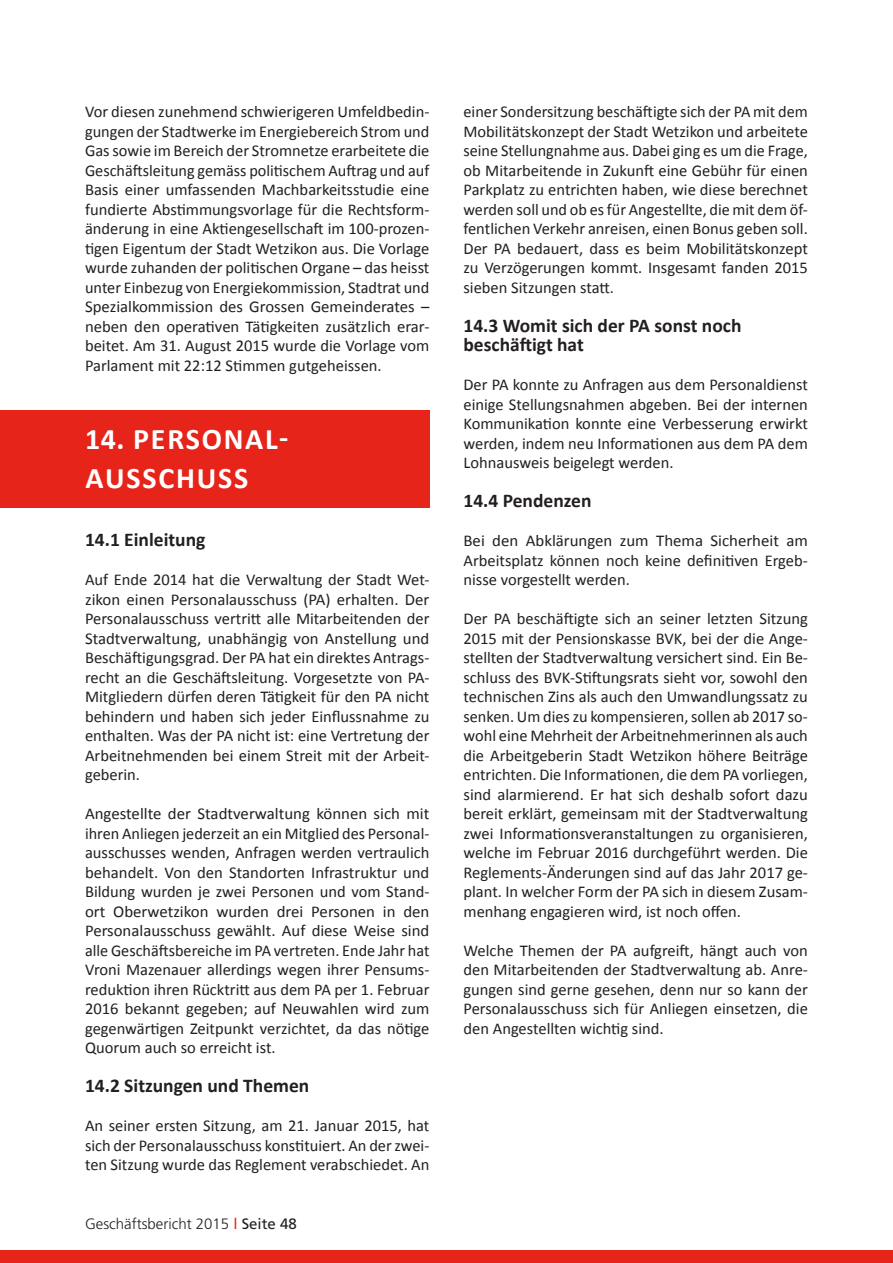
<style>
.page{position:relative;width:893px;height:1263px;background:#fff}
.page>*{position:absolute;margin:0;border:0;box-sizing:border-box;transform-origin:0 0}
.t1{font:700 30px/39px "Calibri";letter-spacing:.06em;color:#fff}
.t2{font:700 19.5px/19.5px "Calibri";color:#231f20}
.t3{font:16.5px/19.5px "Calibri";color:#231f20;text-align:justify}
.t4{font:300 15px "Frutiger LT Std";color:#231f20}
.s1{font-weight:400;color:#e72419}
.s2{font-weight:400}
</style>
<div class="page">
<div style="left:0;top:1250px;width:893px;height:13px;background:#e72419"></div>
<div style="left:0;top:410px;width:429px;height:97px;background:#e72419"></div>
<p class="t3" style="left:85px;top:102px;width:346px">Vor diesen zunehmend schwierigeren Umfeldbedin&shy;gungen der Stadtwerke im Energiebereich Strom und Gas sowie im Bereich der Stromnetze erarbeitete die Geschäftsleitung gemäss politischem Auftrag und auf Basis einer umfassenden Machbarkeitsstudie eine fundierte Abstimmungsvorlage für die Rechtsform&shy;änderung in eine Aktiengesellschaft im 100-prozen&shy;tigen Eigentum der Stadt Wetzikon aus. Die Vorlage wurde zuhanden der politischen Organe – das heisst unter Einbezug von Energiekommission, Stadtrat und Spezialkommission des Grossen Gemeinderates – neben den operativen Tätigkeiten zusätzlich erar&shy;beitet. Am 31. August 2015 wurde die Vorlage vom Parlament mit 22:12 Stimmen gutgeheissen.</p>
<h1 class="t1" style="left:85px;top:419px;width:205px">14. PERSONAL-<br>AUSSCHUSS</h1>
<p class="t2" style="left:85px;top:530px;width:122px">14.1 Einleitung</p>
<p class="t3" style="left:85px;top:570px;width:346px">Auf Ende 2014 hat die Verwaltung der Stadt Wet&shy;zikon einen Personalausschuss (PA) erhalten. Der Personalausschuss vertritt alle Mitarbeitenden der Stadtverwaltung, unabhängig von Anstellung und Beschäftigungsgrad. Der PA hat ein direktes Antrags&shy;recht an die Geschäftsleitung. Vorgesetzte von PA-Mitgliedern dürfen deren Tätigkeit für den PA nicht behindern und haben sich jeder Einflussnahme zu enthalten. Was der PA nicht ist: eine Vertretung der Arbeitnehmenden bei einem Streit mit der Arbeit&shy;geberin.</p>
<p class="t3" style="left:85px;top:804px;width:346px">Angestellte der Stadtverwaltung können sich mit ihren Anliegen jederzeit an ein Mitglied des Personal&shy;ausschusses wenden, Anfragen werden vertraulich behandelt. Von den Standorten Infrastruktur und Bildung wurden je zwei Personen und vom Stand&shy;ort Oberwetzikon wurden drei Personen in den Personalausschuss gewählt. Auf diese Weise sind alle Geschäftsbereiche im PA vertreten. Ende Jahr hat Vroni Mazenauer allerdings wegen ihrer Pensums&shy;reduktion ihren Rücktritt aus dem PA per 1. Februar 2016 bekannt gegeben; auf Neuwahlen wird zum gegenwärtigen Zeitpunkt verzichtet, da das nötige Quorum auch so erreicht ist.</p>
<p class="t2" style="left:85px;top:1076px;width:226px">14.2 Sitzungen und Themen</p>
<p class="t3" style="left:85px;top:1116px;width:346px">An seiner ersten Sitzung, am 21. Januar 2015, hat sich der Personalausschuss konstituiert. An der zwei&shy;ten Sitzung wurde das Reglement verabschiedet. An</p>
<p class="t4" style="left:85px;top:1215px;width:213px">Geschäftsbericht 2015 <span class="s1">l</span> <span class="s2">Seite 48</span></p>
<p class="t3" style="left:463px;top:102px;width:346px">einer Sondersitzung beschäftigte sich der PA mit dem Mobilitätskonzept der Stadt Wetzikon und arbeitete seine Stellungnahme aus. Dabei ging es um die Frage, ob Mitarbeitende in Zukunft eine Gebühr für einen Parkplatz zu entrichten haben, wie diese berechnet werden soll und ob es für Angestellte, die mit dem öf&shy;fentlichen Verkehr anreisen, einen Bonus geben soll.<br>Der PA bedauert, dass es beim Mobilitätskonzept zu Verzögerungen kommt. Insgesamt fanden 2015 sieben Sitzungen statt.</p>
<p class="t2" style="left:463px;top:316px;width:280px">14.3 Womit sich der PA sonst noch beschäftigt hat</p>
<p class="t3" style="left:463px;top:375px;width:346px">Der PA konnte zu Anfragen aus dem Personaldienst einige Stellungsnahmen abgeben. Bei der internen Kommunikation konnte eine Verbesserung erwirkt werden, indem neu Informationen aus dem PA dem Lohnausweis beigelegt werden.</p>
<p class="t2" style="left:463px;top:491px;width:130px">14.4 Pendenzen</p>
<p class="t3" style="left:463px;top:531px;width:346px">Bei den Abklärungen zum Thema Sicherheit am Arbeitsplatz können noch keine definitiven Ergeb&shy;nisse vorgestellt werden.</p>
<p class="t3" style="left:463px;top:609px;width:346px">Der PA beschäftigte sich an seiner letzten Sitzung 2015 mit der Pensionskasse BVK, bei der die Ange&shy;stellten der Stadtverwaltung versichert sind. Ein Be&shy;schluss des BVK-Stiftungsrats sieht vor, sowohl den technischen Zins als auch den Umwandlungssatz zu senken. Um dies zu kompensieren, sollen ab 2017 so&shy;wohl eine Mehrheit der Arbeitnehmerinnen als auch die Arbeitgeberin Stadt Wetzikon höhere Beiträge entrichten. Die Informationen, die dem PA vorliegen, sind alarmierend. Er hat sich deshalb sofort dazu bereit erklärt, gemeinsam mit der Stadtverwaltung zwei Informationsveranstaltungen zu organisieren, welche im Februar 2016 durchgeführt werden. Die Reglements-Änderungen sind auf das Jahr 2017 ge&shy;plant. In welcher Form der PA sich in diesem Zusam&shy;menhang engagieren wird, ist noch offen.</p>
<p class="t3" style="left:463px;top:941px;width:346px">Welche Themen der PA aufgreift, hängt auch von den Mitarbeitenden der Stadtverwaltung ab. Anre&shy;gungen sind gerne gesehen, denn nur so kann der Personalausschuss sich für Anliegen einsetzen, die den Angestellten wichtig sind.</p>
</div>
